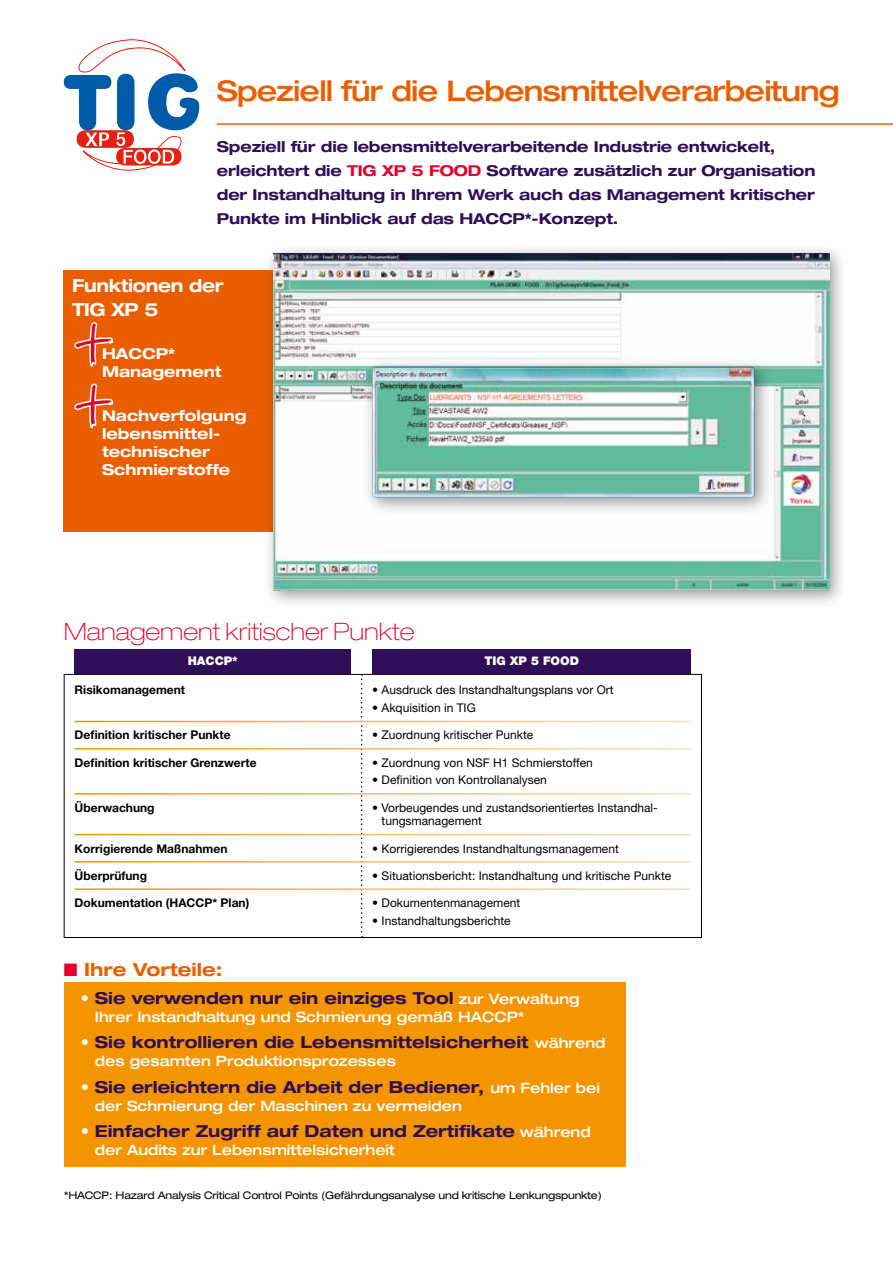
<style>
.page{position:relative;width:893px;height:1263px;background:#fff}
.page>*{position:absolute;margin:0;border:0;box-sizing:border-box;transform-origin:0 0}
.t1{font:500 expanded 28.5px "Helvetica Neue LT Std";letter-spacing:-.03em;color:#eb5e00}
.t2{font:100 expanded 24px "Helvetica Neue LT Std";color:#e4002b}
.t3{font:700 expanded 18px/24px "Helvetica Neue LT Std";letter-spacing:-.02em;color:#fff;scale:.95 1}
.t4{font:700 expanded 18px "Helvetica Neue LT Std";color:#eb5e00}
.t5{font:700 expanded 16.5px "Helvetica Neue LT Std";color:#2e0e56}
.t6{font:700 expanded 15px/24px "Helvetica Neue LT Std";letter-spacing:-.01em;color:#2e0e56}
.t7{font:700 expanded 15px/18px "Helvetica Neue LT Std";color:#fff}
.t8{font:500 expanded 14.25px "Helvetica Neue LT Std";color:#fff}
.t9{font:12px/13.5px "Helvetica Neue LT Std";color:#000}
.t10{font:700 12px "Helvetica Neue LT Std";color:#000}
.t11{font:900 12px "Helvetica Neue LT Std";color:#fff}
.t12{font:expanded 10.5px "Helvetica Neue LT Std";letter-spacing:-.02em;color:#000}
.s1{color:#e4002b}
.s2{font-weight:500;color:#fff}
.s3{font-weight:500;font-size:14.25px;color:#fff}
</style>
<div class="page">
<hr style="left:217px;top:123px;width:676px;height:2px;background:#eb5e00">
<div style="left:74px;top:649px;width:277px;height:58px;background:#2e0e56"></div>
<div style="left:372px;top:649px;width:319px;height:53px;background:#2e0e56"></div>
<div style="left:64px;top:674px;width:637px;height:263px;background:#fff"></div>
<div style="left:64px;top:674px;width:638px;height:264px;border:1px solid #000"></div>
<svg style="left:361px;top:674px;width:2px;height:264px"></svg>
<hr style="left:75px;top:721px;width:297px;height:1px;background:#fff">
<hr style="left:75px;top:748px;width:297px;height:1px;background:#fff">
<hr style="left:75px;top:793px;width:297px;height:1px;background:#fff">
<hr style="left:75px;top:834px;width:297px;height:1px;background:#fff">
<hr style="left:75px;top:861px;width:297px;height:2px;background:#fff">
<hr style="left:75px;top:888px;width:297px;height:2px;background:#fff">
<div style="left:64px;top:270px;width:255px;height:261px;background:#eb5e00"></div>
<div style="left:264px;top:243px;width:583px;height:366px;background:#000;opacity:.4"></div>
<img style="left:273px;top:253px;width:556px;height:337px">
<svg style="left:74px;top:322px;width:40px;height:45px"></svg>
<svg style="left:74px;top:383px;width:40px;height:45px"></svg>
<div style="left:64px;top:982px;width:562px;height:185px;background:#f49500"></div>
<div style="left:362px;top:357px;width:411px;height:159px;background:#000;opacity:.4"></div>
<img style="left:372px;top:367px;width:383px;height:131px">
<svg style="left:64px;top:39px;width:135px;height:132px"></svg>
<h1 class="t1" style="left:217px;top:73px;width:625px">Speziell für die Lebensmittelverarbeitung</h1>
<p class="t6" style="left:217px;top:135px;width:600px">Speziell für die lebensmittelverarbeitende Industrie entwickelt, erleichtert die <span class="s1">TIG XP 5 FOOD</span> Software zusätzlich zur Organisation der Instandhaltung in Ihrem Werk auch das Management kritischer Punkte im Hinblick auf das HACCP*-Konzept.</p>
<h3 class="t3" style="left:72px;top:273px;width:161px">Funktionen der<br>TIG XP 5</h3>
<p class="t7" style="left:102px;top:344px;width:121px">HACCP*<br>Management</p>
<p class="t7" style="left:102px;top:406px;width:146px">Nachverfolgung lebensmittel&shy;technischer<br>Schmierstoffe</p>
<h2 class="t2" style="left:64px;top:617px;width:352px">Management kritischer Punkte</h2>
<p class="t11" style="left:188px;top:653px;width:51px">HACCP*</p>
<p class="t11" style="left:484px;top:653px;width:96px">TIG XP 5 FOOD</p>
<p class="t10" style="left:75px;top:683px;width:112px">Risikomanagement</p>
<p class="t9" style="left:372px;top:683px;width:243px">• Ausdruck des Instandhaltungsplans vor Ort</p>
<p class="t9" style="left:372px;top:701px;width:105px">• Akquisition in TIG</p>
<p class="t10" style="left:75px;top:728px;width:157px">Definition kritischer Punkte</p>
<p class="t9" style="left:372px;top:728px;width:163px">• Zuordnung kritischer Punkte</p>
<p class="t10" style="left:75px;top:755px;width:183px">Definition kritischer Grenzwerte</p>
<p class="t9" style="left:372px;top:755px;width:222px">• Zuordnung von NSF H1 Schmierstoffen</p>
<p class="t9" style="left:372px;top:773px;width:176px">• Definition von Kontrollanalysen</p>
<p class="t10" style="left:75px;top:800px;width:82px">Überwachung</p>
<p class="t9" style="left:382px;top:800px;width:278px;text-indent:-9px">• Vorbeugendes und zustandsorientiertes Instandhal&shy;tungsmanagement</p>
<p class="t10" style="left:75px;top:841px;width:154px">Korrigierende Maßnahmen</p>
<p class="t9" style="left:372px;top:841px;width:248px">• Korrigierendes Instandhaltungsmanagement</p>
<p class="t10" style="left:75px;top:868px;width:74px">Überprüfung</p>
<p class="t9" style="left:372px;top:869px;width:300px">• Situationsbericht: Instandhaltung und kritische Punkte</p>
<p class="t10" style="left:75px;top:895px;width:176px">Dokumentation (HACCP* Plan)</p>
<p class="t9" style="left:372px;top:896px;width:150px">• Dokumentenmanagement</p>
<p class="t9" style="left:372px;top:914px;width:140px">• Instandhaltungsberichte</p>
<h3 class="t4" style="left:64px;top:958px;width:160px"><span class="s1">■</span> Ihre Vorteile:</h3>
<h3 class="t5" style="left:81px;top:987px;width:500px"><span class="s2">•</span> Sie verwenden nur ein einziges Tool <span class="s3">zur Verwaltung</span></h3>
<p class="t8" style="left:95px;top:1008px;width:431px">Ihrer Instandhaltung und Schmierung gemäß HACCP*</p>
<h3 class="t5" style="left:81px;top:1032px;width:526px"><span class="s2">•</span> Sie kontrollieren die Lebensmittelsicherheit <span class="s3">während</span></h3>
<p class="t8" style="left:95px;top:1052px;width:303px">des gesamten Produktionsprozesses</p>
<h3 class="t5" style="left:81px;top:1076px;width:521px"><span class="s2">•</span> Sie erleichtern die Arbeit der Bediener, <span class="s3">um Fehler bei</span></h3>
<p class="t8" style="left:95px;top:1097px;width:369px">der Schmierung der Maschinen zu vermeiden</p>
<h3 class="t5" style="left:81px;top:1121px;width:511px"><span class="s2">•</span> Einfacher Zugriff auf Daten und Zertifikate <span class="s3">während</span></h3>
<p class="t8" style="left:95px;top:1141px;width:302px">der Audits zur Lebensmittelsicherheit</p>
<p class="t12" style="left:64px;top:1189px;width:540px">*HACCP: Hazard Analysis Critical Control Points (Gefährdungsanalyse und kritische Lenkungspunkte)</p>
</div>
